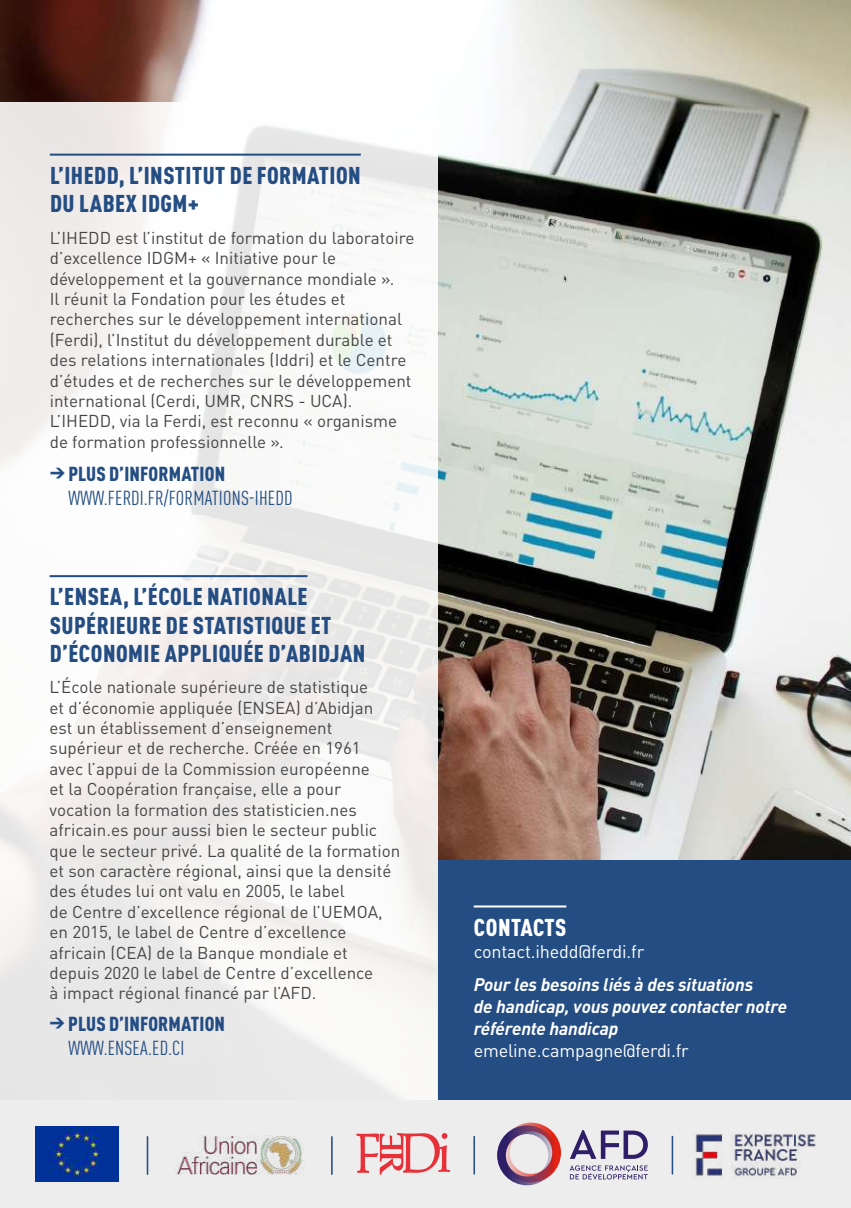
<style>
.page{position:relative;width:851px;height:1208px;background:#fff}
.page>*{position:absolute;margin:0;border:0;box-sizing:border-box;transform-origin:0 0}
.t1{font:900 condensed 24px/28px "DIN Pro";letter-spacing:.02em;color:#244d83}
.t2{font:900 condensed 24px "DIN Pro";letter-spacing:.015em;color:#fff}
.t3{font:condensed 20px "DIN Pro";letter-spacing:.01em;color:#234d83}
.t4{font:900 condensed 20px "DIN Pro";letter-spacing:.01em;color:#234d83}
.t5{font:italic 700 18px/22px "DIN Pro";letter-spacing:-.01em;color:#fff}
.t6{font:18px "DIN Pro";letter-spacing:-.01em;color:#fff}
.t7{font:17px/20.4px "DIN Pro";color:#464545}
</style>
<div class="page">
<img style="left:0;top:0;width:850px;height:860px">
<div style="left:437px;top:860px;width:413px;height:280px;background:#244d83"></div>
<svg style="left:0;top:102px;width:437px;height:998px"></svg>
<hr style="left:50px;top:575px;width:257px;height:2px;background:#244d83">
<div style="left:0;top:1100px;width:850px;height:108px;background:#ededed"></div>
<hr style="left:473px;top:905px;width:93px;height:2px;background:#fff">
<hr style="left:50px;top:154px;width:311px;height:2px;background:#244d83">
<svg style="left:356px;top:1133px;width:94px;height:41px"></svg>
<hr style="left:473px;top:1136px;width:2px;height:38px;background:#234d83">
<svg style="left:497px;top:1122px;width:64px;height:63px"></svg>
<svg style="left:570px;top:1130px;width:77px;height:28px"></svg>
<svg style="left:569px;top:1165px;width:78px;height:14px"></svg>
<hr style="left:331px;top:1136px;width:1px;height:38px;background:#234d83">
<hr style="left:147px;top:1136px;width:1px;height:38px;background:#234d83">
<img style="left:36px;top:1126px;width:83px;height:55px">
<img style="left:175px;top:1136px;width:130px;height:38px">
<hr style="left:671px;top:1136px;width:2px;height:37px;background:#234d83">
<img style="left:692px;top:1133px;width:124px;height:46px">
<h1 class="t1" style="left:50px;top:159px;width:312px">L’IHEDD, L’INSTITUT DE FORMATION<br>DU LABEX IDGM+</h1>
<p class="t7" style="left:50px;top:226px;width:366px">L’IHEDD est l’institut de formation du laboratoire d’excellence IDGM+ « Initiative pour le développement et la gouvernance mondiale ».<br>Il réunit la Fondation pour les études et recherches sur le développement international (Ferdi), l’Institut du développement durable et des relations internationales (Iddri) et le Centre d’études et de recherches sur le développement international (Cerdi, UMR, CNRS - UCA).<br>L’IHEDD, via la Ferdi, est reconnu « organisme de formation professionnelle ».</p>
<p class="t4" style="left:50px;top:458px;width:177px">→ PLUS D’INFORMATION</p>
<p class="t3" style="left:69px;top:483px;width:225px">WWW.FERDI.FR/FORMATIONS-IHEDD</p>
<h1 class="t1" style="left:50px;top:581px;width:317px">L’ENSEA, L’ÉCOLE NATIONALE<br>SUPÉRIEURE DE STATISTIQUE ET<br>D’ÉCONOMIE APPLIQUÉE D’ABIDJAN</h1>
<p class="t7" style="left:50px;top:675px;width:352px">L’École nationale supérieure de statistique<br>et d’économie appliquée (ENSEA) d’Abidjan est un établissement d’enseignement supérieur et de recherche. Créée en 1961<br>avec l’appui de la Commission européenne<br>et la Coopération française, elle a pour vocation la formation des statisticien.nes africain.es pour aussi bien le secteur public que le secteur privé. La qualité de la formation et son caractère régional, ainsi que la densité des études lui ont valu en 2005, le label<br>de Centre d’excellence régional de l’UEMOA, en 2015, le label de Centre d’excellence africain (CEA) de la Banque mondiale et depuis 2020 le label de Centre d’excellence<br>à impact régional financé par l’AFD.</p>
<p class="t4" style="left:50px;top:1008px;width:177px">→ PLUS D’INFORMATION</p>
<p class="t3" style="left:68px;top:1034px;width:117px">WWW.ENSEA.ED.CI</p>
<h1 class="t2" style="left:474px;top:908px;width:94px">CONTACTS</h1>
<p class="t6" style="left:473px;top:937px;width:172px">contact.ihedd@ferdi.fr</p>
<p class="t5" style="left:473px;top:971px;width:315px">Pour les besoins liés à des situations<br>de handicap, vous pouvez contacter notre référente handicap</p>
<p class="t6" style="left:473px;top:1036px;width:216px">emeline.campagne@ferdi.fr</p>
</div>
